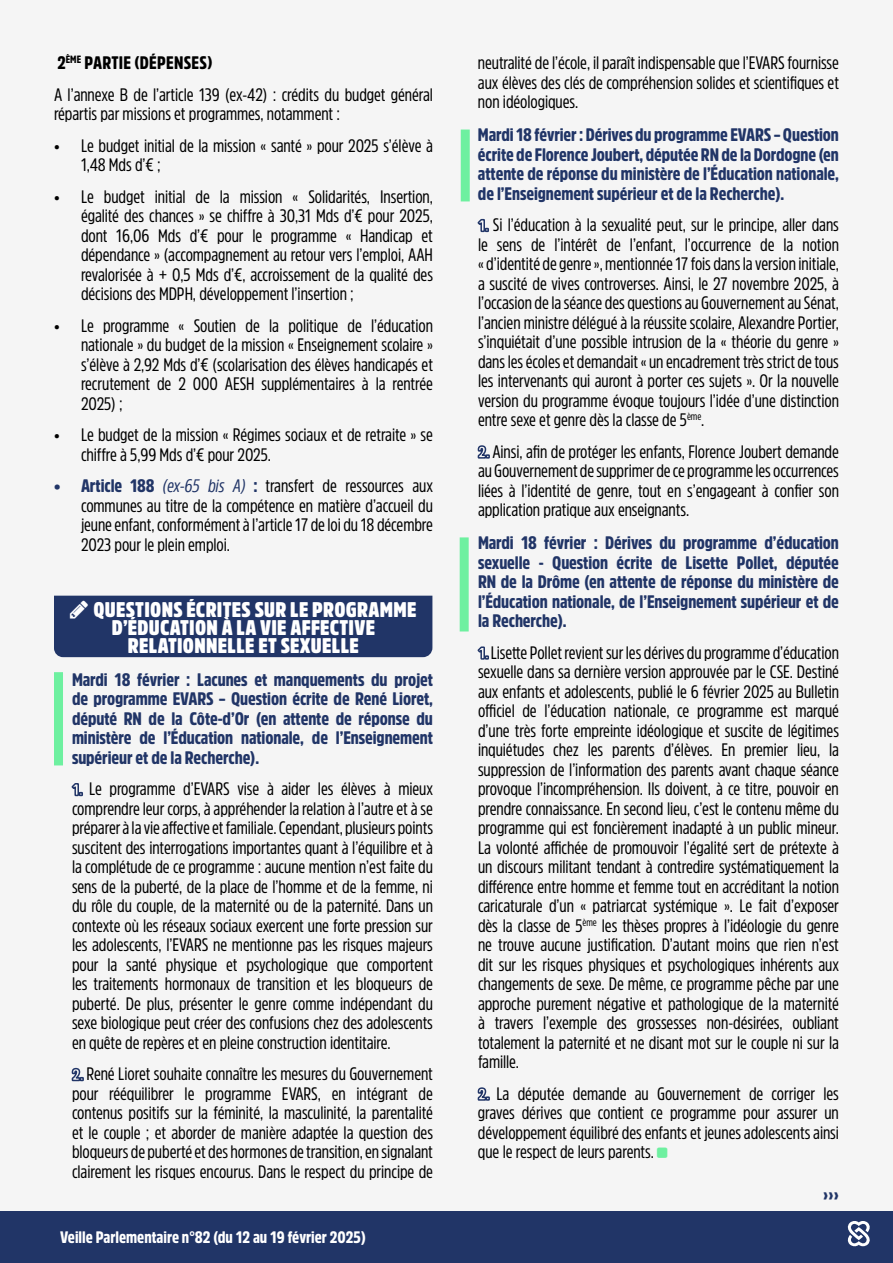
<style>
.page{position:relative;width:893px;height:1263px;background:#f5f5f5}
.page>*{position:absolute;margin:0;border:0;box-sizing:border-box;transform-origin:0 0}
.t1{font:900 21px "Amsi Pro Cond";letter-spacing:.015em;color:#fff}
.t2{font:900 21px "Amsi Pro Cond";color:#213567}
.t3{font:18px/19.5px "Amsi Pro Cond";letter-spacing:-.005em;color:#000;text-align:justify}
.t4{font:900 18px/19.5px "Amsi Pro Cond";letter-spacing:-.005em;color:#213567;text-align:justify}
.t5{font:900 16.5px "Amsi Pro Cond";color:#fff}
.s1{font-weight:900}
.s2{font-weight:900;color:#213567}
.s3{font-style:italic;color:#213567}
.s4{font-weight:900;font-size:16.5px;color:#213567}
</style>
<div class="page">
<div style="left:0;top:1211px;width:893px;height:52px;background:#213567"></div>
<svg style="left:847px;top:1221px;width:23px;height:26px"></svg>
<div style="left:54px;top:677px;width:9px;height:84px;background:#6ef0a0"></div>
<div style="left:461px;top:134px;width:9px;height:63px;background:#6ef0a0"></div>
<div style="left:460px;top:542px;width:9px;height:85px;background:#6ef0a0"></div>
<div style="left:54px;top:596px;width:378px;height:61px;background:#213567"></div>
<p class="t3" style="left:54px;top:47px;width:380px;line-height:31.5px"><span class="s1">2</span><sup>ÈME</sup> <span class="s1">PARTIE (DÉPENSES)<br></span>A l’annexe B de l’article 139 (ex-42) : crédits du budget général</p>
<p class="t3" style="left:54px;top:104px;width:288px">répartis par missions et programmes, notamment :</p>
<p class="t3" style="left:81px;top:135px;width:354px;text-indent:-27px">• Le budget initial de la mission « santé » pour 2025 s’élève à<br>1,48 Mds d’€ ;</p>
<p class="t3" style="left:81px;top:186px;width:353px;text-indent:-27px">• Le budget initial de la mission « Solidarités, Insertion, égalité des chances » se chiffre à 30,31 Mds d’€ pour 2025, dont 16,06 Mds d’€ pour le programme « Handicap et dépendance » (accompagnement au retour vers l’emploi, AAH revalorisée à + 0,5 Mds d’€, accroissement de la qualité des décisions des MDPH, développement l’insertion ;</p>
<p class="t3" style="left:81px;top:315px;width:354px;text-indent:-27px">• Le programme « Soutien de la politique de l’éducation nationale » du budget de la mission « Enseignement scolaire » s’élève à 2,92 Mds d’€ (scolarisation des élèves handicapés et recrutement de 2 000 AESH supplémentaires à la rentrée 2025) ;</p>
<p class="t3" style="left:81px;top:425px;width:353px;text-indent:-27px">• Le budget de la mission « Régimes sociaux et de retraite » se chiffre à 5,99 Mds d’€ pour 2025.</p>
<p class="t3" style="left:81px;top:476px;width:354px;text-indent:-27px"><span class="s2">• Article 188</span> <span class="s3">(ex-65 bis A)</span> <span class="s2">:</span> transfert de ressources aux communes au titre de la compétence en matière d’accueil du jeune enfant, conformément à l’article 17 de loi du 18 décembre 2023 pour le plein emploi.</p>
<p class="t1" style="left:94px;top:595px;width:324px">QUESTIONS ÉCRITES SUR LE PROGRAMME</p>
<p class="t1" style="left:112px;top:613px;width:265px">D’ÉDUCATION À LA VIE AFFECTIVE</p>
<p class="t1" style="left:128px;top:631px;width:232px">RELATIONNELLE ET SEXUELLE</p>
<p class="t4" style="left:72px;top:669px;width:362px">Mardi 18 février : Lacunes et manquements du projet de programme EVARS – Question écrite de René Lioret, député RN de la Côte-d’Or (en attente de réponse du ministère de l’Éducation nationale, de l’Enseignement supérieur et de la Recherche).</p>
<p class="t3" style="left:72px;top:779px;width:363px"><span class="s4">1.</span> Le programme d’EVARS vise à aider les élèves à mieux comprendre leur corps, à appréhender la relation à l’autre et à se préparer à la vie affective et familiale. Cependant, plusieurs points suscitent des interrogations importantes quant à l’équilibre et à la complétude de ce programme : aucune mention n’est faite du sens de la puberté, de la place de l’homme et de la femme, ni du rôle du couple, de la maternité ou de la paternité. Dans un contexte où les réseaux sociaux exercent une forte pression sur les adolescents, l’EVARS ne mentionne pas les risques majeurs pour la santé physique et psychologique que comportent les traitements hormonaux de transition et les bloqueurs de puberté. De plus, présenter le genre comme indépendant du sexe biologique peut créer des confusions chez des adolescents en quête de repères et en pleine construction identitaire.</p>
<p class="t3" style="left:72px;top:1064px;width:363px"><span class="s4">2.</span> René Lioret souhaite connaître les mesures du Gouvernement pour rééquilibrer le programme EVARS, en intégrant de contenus positifs sur la féminité, la masculinité, la parentalité et le couple ; et aborder de manière adaptée la question des bloqueurs de puberté et des hormones de transition, en signalant clairement les risques encourus. Dans le respect du principe de</p>
<p class="t5" style="left:60px;top:1225px;width:307px">Veille Parlementaire n°82 (du 12 au 19 février 2025)</p>
<p class="t3" style="left:478px;top:53px;width:363px">neutralité de l’école, il paraît indispensable que l’EVARS fournisse aux élèves des clés de compréhension solides et scientifiques et non idéologiques.</p>
<p class="t4" style="left:478px;top:125px;width:363px">Mardi 18 février : Dérives du programme EVARS – Question écrite de Florence Joubert, députée RN de la Dordogne (en attente de réponse du ministère de l’Éducation nationale, de l’Enseignement supérieur et de la Recherche).</p>
<p class="t3" style="left:478px;top:215px;width:363px"><span class="s4">1.</span> Si l’éducation à la sexualité peut, sur le principe, aller dans le sens de l’intérêt de l’enfant, l’occurrence de la notion « d’identité de genre », mentionnée 17 fois dans la version initiale, a suscité de vives controverses. Ainsi, le 27 novembre 2025, à l’occasion de la séance des questions au Gouvernement au Sénat, l’ancien ministre délégué à la réussite scolaire, Alexandre Portier, s’inquiétait d’une possible intrusion de la « théorie du genre » dans les écoles et demandait « un encadrement très strict de tous les intervenants qui auront à porter ces sujets ». Or la nouvelle version du programme évoque toujours l’idée d’une distinction entre sexe et genre dès la classe de 5<sup>ème</sup>.</p>
<p class="t3" style="left:478px;top:441px;width:363px"><span class="s4">2.</span> Ainsi, afin de protéger les enfants, Florence Joubert demande au Gouvernement de supprimer de ce programme les occurrences liées à l’identité de genre, tout en s’engageant à confier son application pratique aux enseignants.</p>
<p class="t4" style="left:478px;top:533px;width:362px">Mardi 18 février : Dérives du programme d’éducation sexuelle - Question écrite de Lisette Pollet, députée RN de la Drôme (en attente de réponse du ministère de l’Éducation nationale, de l’Enseignement supérieur et de la Recherche).</p>
<p class="t3" style="left:478px;top:642px;width:363px"><span class="s4">1.</span> Lisette Pollet revient sur les dérives du programme d’éducation sexuelle dans sa dernière version approuvée par le CSE. Destiné aux enfants et adolescents, publié le 6 février 2025 au Bulletin officiel de l’éducation nationale, ce programme est marqué d’une très forte empreinte idéologique et suscite de légitimes inquiétudes chez les parents d’élèves. En premier lieu, la suppression de l’information des parents avant chaque séance provoque l’incompréhension. Ils doivent, à ce titre, pouvoir en prendre connaissance. En second lieu, c’est le contenu même du programme qui est foncièrement inadapté à un public mineur.<br>La volonté affichée de promouvoir l’égalité sert de prétexte à un discours militant tendant à contredire systématiquement la différence entre homme et femme tout en accréditant la notion caricaturale d’un « patriarcat systémique ». Le fait d’exposer dès la classe de 5<sup>ème</sup> les thèses propres à l’idéologie du genre ne trouve aucune justification. D’autant moins que rien n’est dit sur les risques physiques et psychologiques inhérents aux changements de sexe. De même, ce programme pêche par une approche purement négative et pathologique de la maternité à travers l’exemple des grossesses non-désirées, oubliant totalement la paternité et ne disant mot sur le couple ni sur la famille.</p>
<p class="t3" style="left:478px;top:1083px;width:362px"><span class="s4">2.</span> La députée demande au Gouvernement de corriger les graves dérives que contient ce programme pour assurer un développement équilibré des enfants et jeunes adolescents ainsi que le respect de leurs parents.</p>
<p class="t2" style="left:823px;top:1180px;width:17px">›››</p>
</div>
